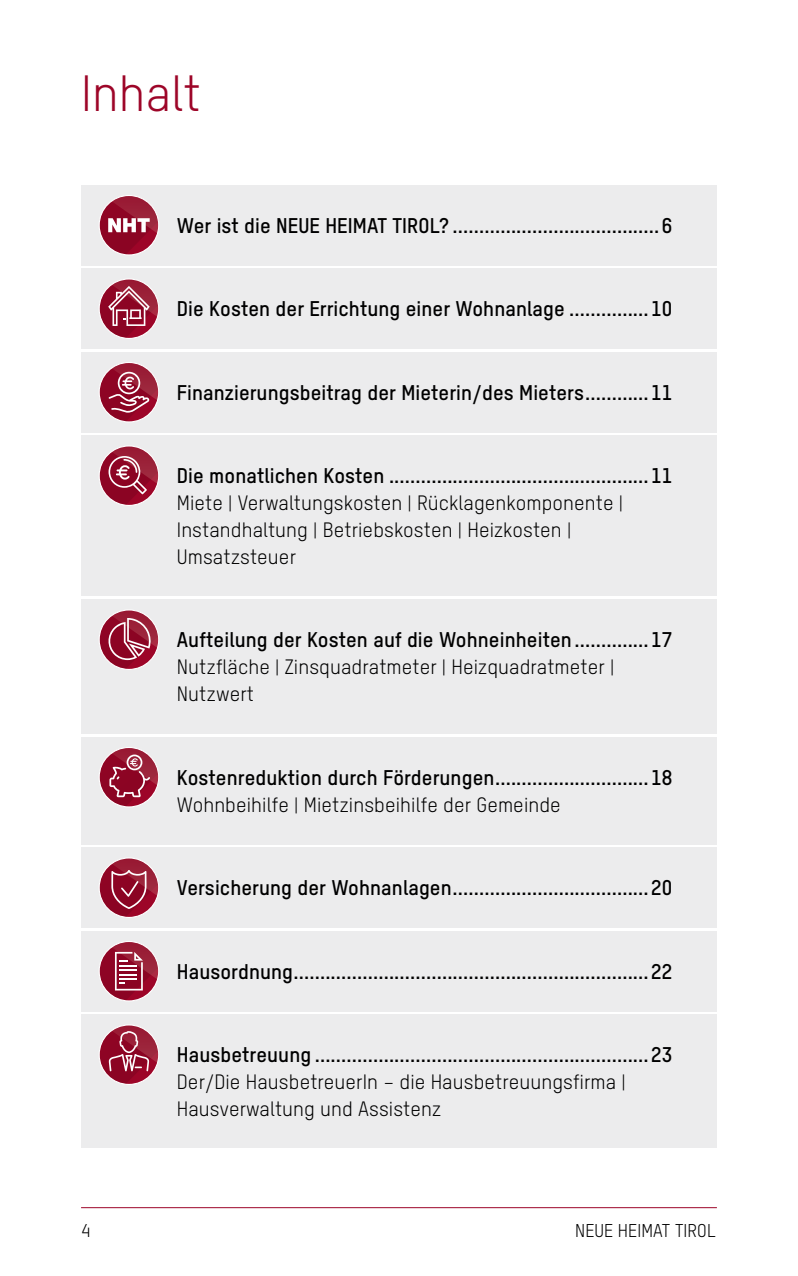
<style>
.page{position:relative;width:798px;height:1276px;background:#fff}
.page>*{position:absolute;margin:0;border:0;box-sizing:border-box;transform-origin:0 0}
.t1{font:49.5px "T Star Regular";letter-spacing:.005em;color:#9d0528}
.t2{font:20.7px "T Star Bold";letter-spacing:.005em;color:#000}
.t3{font:20.25px/27px "T Star Regular";letter-spacing:.005em;color:#000}
.t4{font:18px "T Star Regular";letter-spacing:.005em;color:#000}
</style>
<div class="page">
<div style="left:81px;top:185px;width:635px;height:80px;background:#ececed"></div>
<svg style="left:100px;top:196px;width:58px;height:58px"></svg>
<div style="left:81px;top:268px;width:635px;height:81px;background:#ececed"></div>
<svg style="left:100px;top:279px;width:58px;height:59px"></svg>
<div style="left:81px;top:352px;width:635px;height:80px;background:#ececed"></div>
<svg style="left:100px;top:363px;width:58px;height:58px"></svg>
<div style="left:81px;top:435px;width:635px;height:161px;background:#ececed"></div>
<svg style="left:100px;top:446px;width:58px;height:59px"></svg>
<div style="left:81px;top:599px;width:635px;height:135px;background:#ececed"></div>
<svg style="left:100px;top:610px;width:58px;height:59px"></svg>
<div style="left:81px;top:847px;width:635px;height:81px;background:#ececed"></div>
<svg style="left:100px;top:858px;width:58px;height:59px"></svg>
<div style="left:81px;top:1014px;width:635px;height:134px;background:#ececed"></div>
<svg style="left:100px;top:1025px;width:58px;height:59px"></svg>
<div style="left:81px;top:931px;width:635px;height:80px;background:#ececed"></div>
<svg style="left:100px;top:942px;width:58px;height:58px"></svg>
<div style="left:81px;top:737px;width:635px;height:107px;background:#ececed"></div>
<svg style="left:100px;top:748px;width:58px;height:58px"></svg>
<hr style="left:81px;top:1207px;width:635px;height:1px;background:#9d0528">
<h1 class="t1" style="left:81px;top:63px;width:121px">Inhalt</h1>
<p class="t2" style="left:177px;top:213px;width:496px">Wer ist die NEUE HEIMAT TIROL? .......................................6</p>
<p class="t2" style="left:177px;top:296px;width:496px">Die Kosten der Errichtung einer Wohnanlage ...............10</p>
<p class="t2" style="left:177px;top:380px;width:496px">Finanzierungsbeitrag der Mieterin/des Mieters............11</p>
<p class="t2" style="left:177px;top:463px;width:496px">Die monatlichen Kosten .................................................11</p>
<p class="t3" style="left:177px;top:489px;width:447px">Miete | Verwaltungskosten | Rücklagenkomponente |<br>Instandhaltung | Betriebskosten | Heizkosten |<br>Umsatzsteuer</p>
<p class="t2" style="left:177px;top:627px;width:496px">Aufteilung der Kosten auf die Wohneinheiten ..............17</p>
<p class="t3" style="left:177px;top:653px;width:439px">Nutzfläche | Zinsquadratmeter | Heizquadratmeter |<br>Nutzwert</p>
<p class="t2" style="left:177px;top:765px;width:496px">Kostenreduktion durch Förderungen.............................18</p>
<p class="t3" style="left:177px;top:791px;width:385px">Wohnbeihilfe | Mietzinsbeihilfe der Gemeinde</p>
<p class="t2" style="left:177px;top:875px;width:496px">Versicherung der Wohnanlagen.....................................20</p>
<p class="t2" style="left:177px;top:958px;width:496px">Hausordnung...................................................................22</p>
<p class="t2" style="left:177px;top:1042px;width:496px">Hausbetreuung ...............................................................23</p>
<p class="t3" style="left:177px;top:1068px;width:450px">Der/Die HausbetreuerIn – die Hausbetreuungsfirma |<br>Hausverwaltung und Assistenz</p>
<p class="t4" style="left:81px;top:1220px;width:11px">4</p>
<p class="t4" style="left:575px;top:1220px;width:142px">NEUE HEIMAT TIROL</p>
</div>
